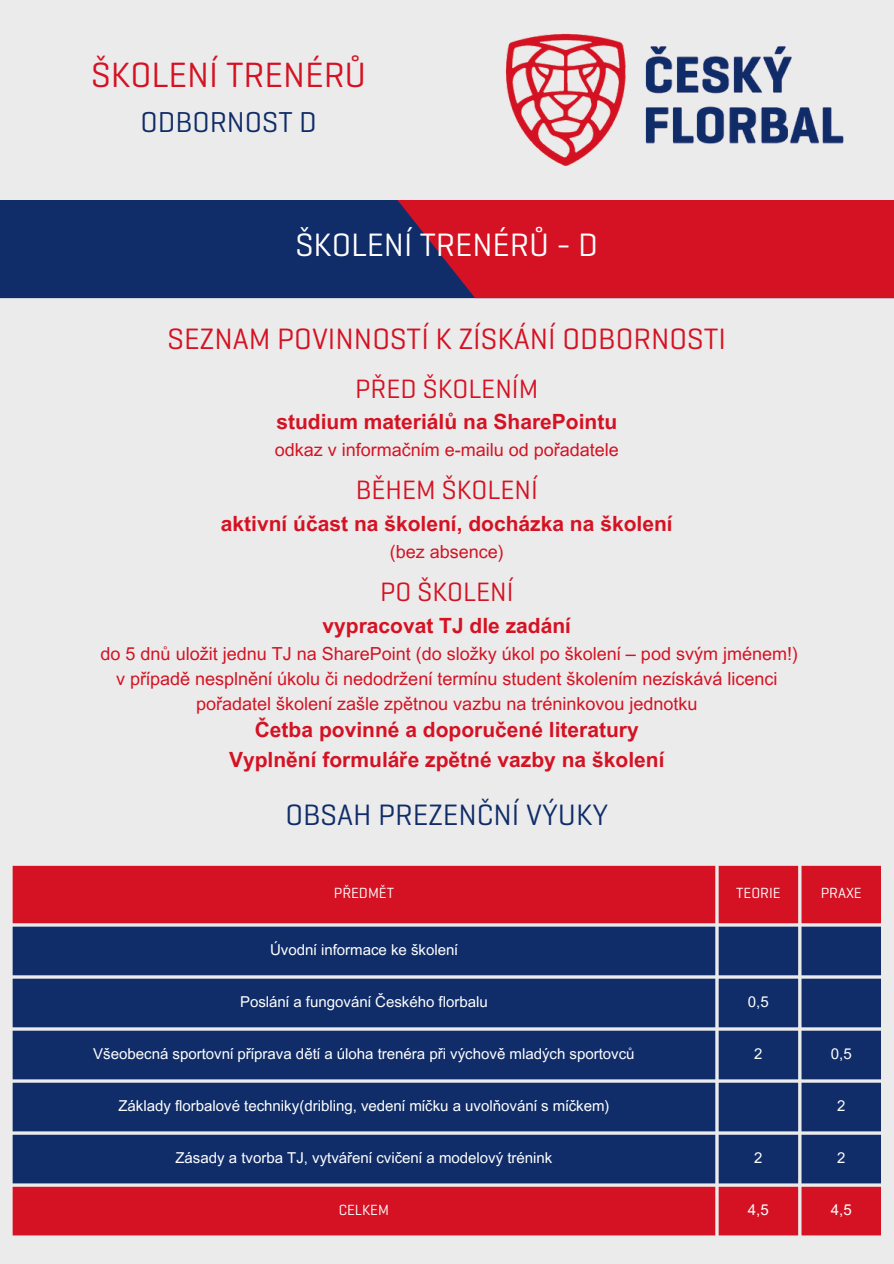
<style>
.page{position:relative;width:894px;height:1264px;background:#fff}
.page>*{position:absolute;margin:0;border:0;box-sizing:border-box;transform-origin:0 0}
.t1{font:35.7px "Geogrotesque Cyr";color:#d51223}
.t2{font:33px "Geogrotesque Cyr";color:#fff}
.t3{font:30px "Geogrotesque Cyr";color:#d51223}
.t4{font:30px "Geogrotesque Cyr";color:#102d69}
.t5{font:29.25px "Geogrotesque Cyr";color:#102d69}
.t6{font:27px "Geogrotesque Cyr";color:#d51223}
.t7{font:700 21px "Arial MT Pro";color:#d51223}
.t8{font:18px "Arial MT Pro";color:#d51223}
.t9{font:15px "Arial MT Pro";color:#fff}
.t10{font:15px "Geogrotesque Cyr";color:#fff}
</style>
<div class="page">
<div style="left:0;top:0;width:893px;height:1263px;background:#ebebeb"></div>
<img style="left:505px;top:33px;width:339px;height:133px">
<svg style="left:13px;top:865px;width:867px;height:370px;background:#d52131"></svg>
<svg style="left:13px;top:926px;width:867px;height:257px;background:#1d3871"></svg>
<div style="left:0;top:200px;width:397px;height:98px;background:#102d69"></div>
<svg style="left:397px;top:200px;width:496px;height:98px;background:#c41428"></svg>
<p class="t1" style="left:91px;top:61px;width:276px">ŠKOLENÍ TRENÉRŮ</p>
<p class="t5" style="left:140px;top:111px;width:178px">ODBORNOST D</p>
<p class="t2" style="left:295px;top:232px;width:304px">ŠKOLENÍ TRENÉRŮ - D</p>
<h2 class="t3" style="left:168px;top:328px;width:559px">SEZNAM POVINNOSTÍ K ZÍSKÁNÍ ODBORNOSTI</h2>
<p class="t6" style="left:355px;top:378px;width:184px">PŘED ŠKOLENÍM</p>
<h1 class="t7" style="left:276px;top:413px;width:342px">studium materiálů na SharePointu</h1>
<h2 class="t8" style="left:274px;top:442px;width:345px">odkaz v informačním e-mailu od pořadatele</h2>
<p class="t6" style="left:356px;top:480px;width:183px">BĚHEM ŠKOLENÍ</p>
<p class="t7" style="left:221px;top:515px;width:453px">aktivní účast na školení, docházka na školení</p>
<p class="t8" style="left:389px;top:544px;width:115px">(bez absence)</p>
<p class="t6" style="left:380px;top:582px;width:135px">PO ŠKOLENÍ</p>
<p class="t7" style="left:322px;top:617px;width:250px">vypracovat TJ dle zadání</p>
<h3 class="t8" style="left:101px;top:646px;width:698px">do 5 dnů uložit jednu TJ na SharePoint (do složky úkol po školení – pod svým jménem!)</h3>
<p class="t8" style="left:116px;top:671px;width:662px">v případě nesplnění úkolu či nedodržení termínu student školením nezískává licenci</p>
<p class="t8" style="left:196px;top:696px;width:502px">pořadatel školení zašle zpětnou vazbu na tréninkovou jednotku</p>
<p class="t7" style="left:255px;top:722px;width:385px">Četba povinné a doporučené literatury</p>
<p class="t7" style="left:229px;top:751px;width:437px">Vyplnění formuláře zpětné vazby na školení</p>
<p class="t4" style="left:285px;top:803px;width:324px">OBSAH PREZENČNÍ VÝUKY</p>
<p class="t10" style="left:334px;top:887px;width:62px">PŘEDMĚT</p>
<p class="t10" style="left:736px;top:887px;width:46px">TEORIE</p>
<p class="t10" style="left:820px;top:887px;width:43px">PRAXE</p>
<h2 class="t9" style="left:270px;top:943px;width:189px">Úvodní informace ke školení</h2>
<p class="t9" style="left:240px;top:995px;width:249px">Poslání a fungování Českého florbalu</p>
<p class="t9" style="left:747px;top:995px;width:22px">0,5</p>
<p class="t9" style="left:93px;top:1047px;width:542px">Všeobecná sportovní příprava dětí a úloha trenéra při výchově mladých sportovců</p>
<p class="t9" style="left:754px;top:1047px;width:10px">2</p>
<p class="t9" style="left:830px;top:1047px;width:22px">0,5</p>
<p class="t9" style="left:118px;top:1099px;width:492px">Základy florbalové techniky(dribling, vedení míčku a uvolňování s míčkem)</p>
<p class="t9" style="left:836px;top:1099px;width:10px">2</p>
<p class="t9" style="left:175px;top:1151px;width:378px">Zásady a tvorba TJ, vytváření cvičení a modelový trénink</p>
<p class="t9" style="left:754px;top:1151px;width:10px">2</p>
<p class="t9" style="left:836px;top:1151px;width:10px">2</p>
<p class="t10" style="left:339px;top:1204px;width:52px">CELKEM</p>
<p class="t9" style="left:747px;top:1203px;width:22px">4,5</p>
<p class="t9" style="left:830px;top:1203px;width:22px">4,5</p>
</div>
